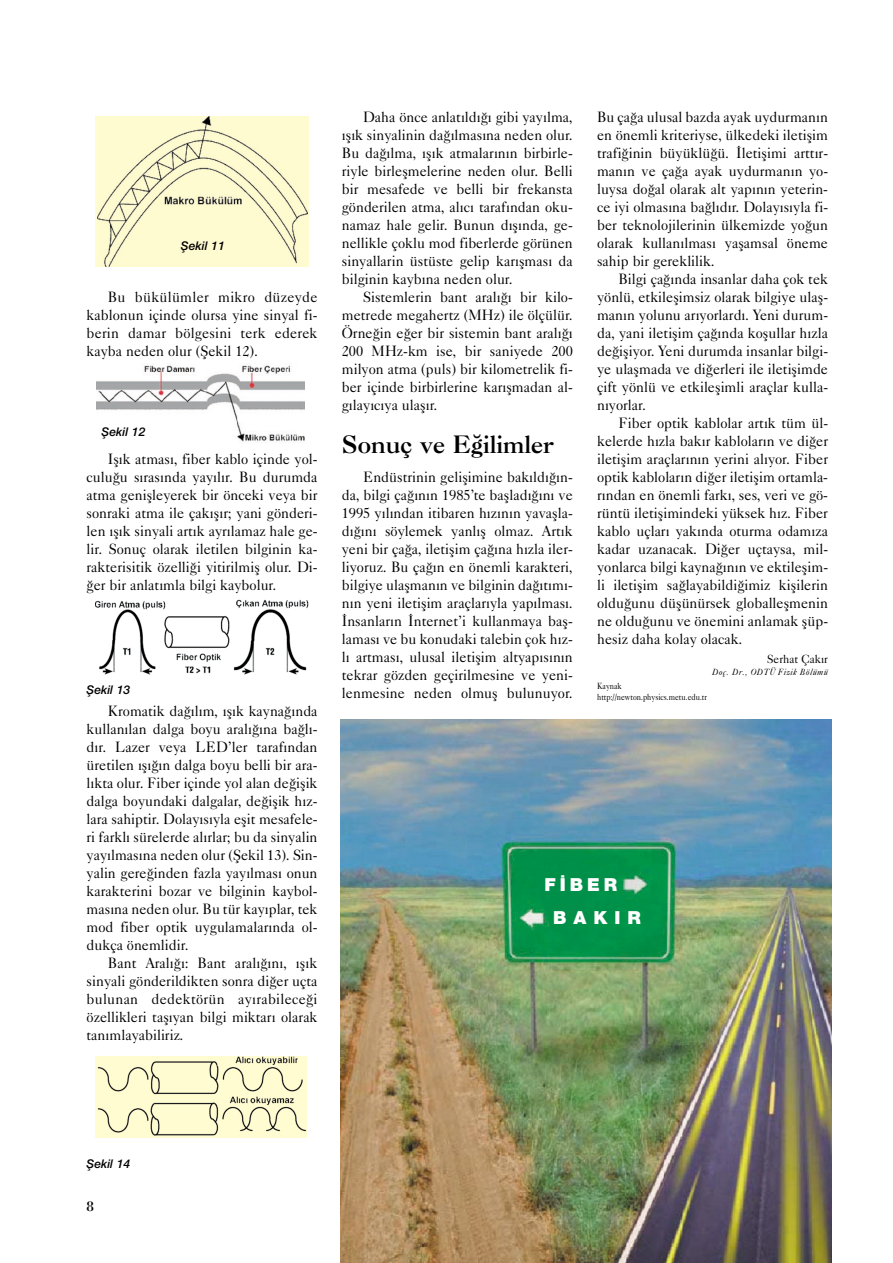
<style>
.page{position:relative;width:893px;height:1263px;background:#fff}
.page>*{position:absolute;margin:0;border:0;box-sizing:border-box;transform-origin:0 0}
.t1{font:24px "Caslon Three";color:#000}
.t2{font:900 18px/33.5px "Helvetica Neue";letter-spacing:.31em;color:#fff}
.t3{font:15px/18px "Caslon Five Forty";color:#000;text-align:justify;scale:.95 1}
.t4{font:15px "Bodoni";color:#000}
.t5{font:italic 500 12px "Helvetica Neue";letter-spacing:.005em;color:#000}
.t6{font:12px "Caslon Five Forty";color:#000;scale:.95 1}
.t7{font:9px/10.8px "Caslon Five Forty";color:#000;scale:.85 1}
.t8{font:italic 9px "Caslon Five Forty";letter-spacing:.035em;color:#000;scale:.95 1}
</style>
<div class="page">
<img style="left:95px;top:1056px;width:211px;height:81px">
<img style="left:95px;top:599px;width:213px;height:76px">
<img style="left:97px;top:365px;width:208px;height:77px">
<div style="left:95px;top:116px;width:214px;height:150px;background:#fffcd1"></div>
<img style="left:98px;top:116px;width:209px;height:150px">
<img style="left:341px;top:719px;width:490px;height:544px">
<p class="t5" style="left:181px;top:241px;width:45px">Şekil 11</p>
<p class="t3" style="left:87px;top:290px;width:245px;text-indent:21px">Bu bükülümler mikro düzeyde kablonun içinde olursa yine sinyal fi&shy;berin damar bölgesini terk ederek kayba neden olur (Şekil 12).</p>
<p class="t5" style="left:102px;top:428px;width:45px">Şekil 12</p>
<p class="t3" style="left:87px;top:452px;width:245px;text-indent:21px">Işık atması, fiber kablo içinde yol&shy;culuğu sırasında yayılır. Bu durumda atma genişleyerek bir önceki veya bir sonraki atma ile çakışır; yani gönderi&shy;len ışık sinyali artık ayrılamaz hale ge&shy;lir. Sonuç olarak iletilen bilginin ka&shy;rakterisitik özelliği yitirilmiş olur. Di&shy;ğer bir anlatımla bilgi kaybolur.</p>
<p class="t5" style="left:87px;top:685px;width:45px">Şekil 13</p>
<p class="t3" style="left:87px;top:704px;width:245px;text-indent:21px">Kromatik dağılım, ışık kaynağında kullanılan dalga boyu aralığına bağlı&shy;dır. Lazer veya LED’ler tarafından üretilen ışığın dalga boyu belli bir ara&shy;lıkta olur. Fiber içinde yol alan değişik dalga boyundaki dalgalar, değişik hız&shy;lara sahiptir. Dolayısıyla eşit mesafele&shy;ri farklı sürelerde alırlar; bu da sinyalin yayılmasına neden olur (Şekil 13). Sin&shy;yalin gereğinden fazla yayılması onun karakterini bozar ve bilginin kaybol&shy;masına neden olur. Bu tür kayıplar, tek mod fiber optik uygulamalarında ol&shy;dukça önemlidir.</p>
<p class="t3" style="left:87px;top:956px;width:245px;text-indent:21px">Bant Aralığı: Bant aralığını, ışık sinyali gönderildikten sonra diğer uçta bulunan dedektörün ayırabileceği özellikleri taşıyan bilgi miktarı olarak tanımlayabiliriz.</p>
<p class="t3" style="left:342px;top:110px;width:245px;text-indent:21px">Daha önce anlatıldığı gibi yayılma, ışık sinyalinin dağılmasına neden olur.<br>Bu dağılma, ışık atmalarının birbirle&shy;riyle birleşmelerine neden olur. Belli bir mesafede ve belli bir frekansta gönderilen atma, alıcı tarafından oku&shy;namaz hale gelir. Bunun dışında, ge&shy;nellikle çoklu mod fiberlerde görünen sinyallarin üstüste gelip karışması da bilginin kaybına neden olur.</p>
<p class="t3" style="left:342px;top:290px;width:245px;text-indent:21px">Sistemlerin bant aralığı bir kilo&shy;metrede megahertz (MHz) ile ölçülür.<br>Örneğin eğer bir sistemin bant aralığı 200 MHz-km ise, bir saniyede 200 milyon atma (puls) bir kilometrelik fi&shy;ber içinde birbirlerine karışmadan al&shy;gılayıcıya ulaşır.</p>
<h1 class="t1" style="left:342px;top:436px;width:213px">Sonuç ve Eğilimler</h1>
<p class="t3" style="left:342px;top:470px;width:245px;text-indent:21px">Endüstrinin gelişimine bakıldığın&shy;da, bilgi çağının 1985’te başladığını ve 1995 yılından itibaren hızının yavaşla&shy;dığını söylemek yanlış olmaz. Artık yeni bir çağa, iletişim çağına hızla iler&shy;liyoruz. Bu çağın en önemli karakteri, bilgiye ulaşmanın ve bilginin dağıtımı&shy;nın yeni iletişim araçlarıyla yapılması.<br>İnsanların İnternet’i kullanmaya baş&shy;laması ve bu konudaki talebin çok hız&shy;lı artması, ulusal iletişim altyapısının tekrar gözden geçirilmesine ve yeni&shy;lenmesine neden olmuş bulunuyor.</p>
<p class="t3" style="left:597px;top:110px;width:245px">Bu çağa ulusal bazda ayak uydurmanın en önemli kriteriyse, ülkedeki iletişim trafiğinin büyüklüğü. İletişimi arttır&shy;manın ve çağa ayak uydurmanın yo&shy;luysa doğal olarak alt yapının yeterin&shy;ce iyi olmasına bağlıdır. Dolayısıyla fi&shy;ber teknolojilerinin ülkemizde yoğun olarak kullanılması yaşamsal öneme sahip bir gereklilik.</p>
<p class="t3" style="left:597px;top:272px;width:245px;text-indent:21px">Bilgi çağında insanlar daha çok tek yönlü, etkileşimsiz olarak bilgiye ulaş&shy;manın yolunu arıyorlardı. Yeni durum&shy;da, yani iletişim çağında koşullar hızla değişiyor. Yeni durumda insanlar bilgi&shy;ye ulaşmada ve diğerleri ile iletişimde çift yönlü ve etkileşimli araçlar kulla&shy;nıyorlar.</p>
<p class="t3" style="left:597px;top:416px;width:245px;text-indent:21px">Fiber optik kablolar artık tüm ül&shy;kelerde hızla bakır kabloların ve diğer iletişim araçlarının yerini alıyor. Fiber optik kabloların diğer iletişim ortamla&shy;rından en önemli farkı, ses, veri ve gö&shy;rüntü iletişimindeki yüksek hız. Fiber kablo uçları yakında oturma odamıza kadar uzanacak. Diğer uçtaysa, mil&shy;yonlarca bilgi kaynağının ve ektileşim&shy;li iletişim sağlayabildiğimiz kişilerin olduğunu düşünürsek globalleşmenin ne olduğunu ve önemini anlamak şüp&shy;hesiz daha kolay olacak.</p>
<p class="t6" style="left:767px;top:654px;width:65px">Serhat Çakır</p>
<p class="t8" style="left:712px;top:669px;width:123px">Doç. Dr., ODTÜ Fizik Bölümü</p>
<p class="t7" style="left:597px;top:682px;width:131px">Kaynak http://newton.physics.metu.edu.tr</p>
<p class="t2" style="left:553px;top:869px;width:89px;text-indent:-9px">FİBER<br>BAKIR</p>
<p class="t5" style="left:87px;top:1159px;width:45px">Şekil 14</p>
<p class="t4" style="left:87px;top:1201px;width:9px">8</p>
</div>
